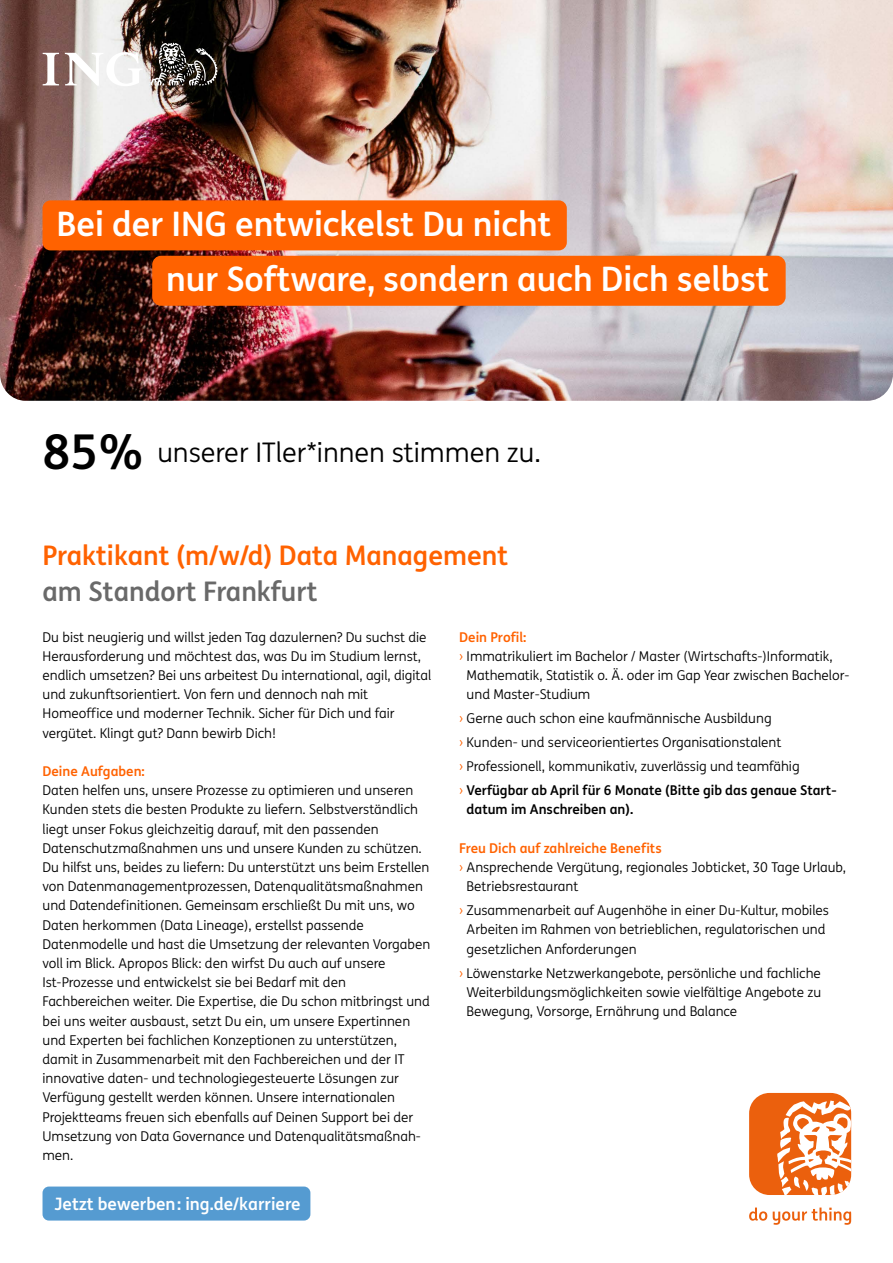
<style>
.page{position:relative;width:893px;height:1263px;background:#fff}
.page>*{position:absolute;margin:0;border:0;box-sizing:border-box;transform-origin:0 0}
.t1{font:700 33.75px "ING Me";color:#fff}
.t2{font:27px "ING Me";color:#000}
.t3{font:700 27px "ING Me";color:#ff6200}
.t4{font:700 27px "ING Me";color:#696969}
.t5{font:700 17.1px "ING Me";color:#fff}
.t6{font:13.5px/19.2px "ING Me";color:#000}
.t7{font:700 13.5px "ING Me";color:#ff6200}
.t8{font:700 13.5px "ING Me";color:#000}
.s1{font-weight:700;font-size:48px}
.s2{color:#ff6200}
.s3{font-weight:700}
</style>
<div class="page">
<img style="left:0;top:0;width:893px;height:401px">
<div style="left:152px;top:256px;width:634px;height:50px;background:#ff6200;border-radius:9px"></div>
<div style="left:43px;top:200px;width:524px;height:50px;background:#ff6200;border-radius:8px"></div>
<svg style="left:749px;top:1207px;width:102px;height:18px"></svg>
<div style="left:749px;top:1093px;width:102px;height:102px;background:#eb600d;border-radius:20px"></div>
<svg style="left:777px;top:1100px;width:74px;height:95px"></svg>
<svg style="left:65px;top:52px;width:78px;height:34px"></svg>
<svg style="left:43px;top:53px;width:16px;height:32px"></svg>
<svg style="left:150px;top:43px;width:67px;height:42px;background:#534e4a"></svg>
<div style="left:43px;top:1186px;width:267px;height:34px;background:#559bd1;border-radius:6px"></div>
<h1 class="t1" style="left:56px;top:197px;width:497px">Bei der ING entwickelst Du nicht</h1>
<h1 class="t1" style="left:166px;top:252px;width:605px">nur Software, sondern auch Dich selbst</h1>
<h2 class="t2" style="left:43px;top:432px;width:500px"><span class="s1">85%</span> unserer ITler*innen stimmen zu.</h2>
<h2 class="t3" style="left:43px;top:533px;width:467px">Praktikant (m/w/d) Data Management</h2>
<h2 class="t4" style="left:43px;top:569px;width:277px">am Standort Frankfurt</h2>
<p class="t6" style="left:43px;top:627px;width:390px">Du bist neugierig und willst jeden Tag dazulernen? Du suchst die Herausforderung und möchtest das, was Du im Studium lernst, endlich umsetzen? Bei uns arbeitest Du international, agil, digital und zukunftsorientiert. Von fern und dennoch nah mit Homeoffice und moderner Technik. Sicher für Dich und fair vergütet. Klingt gut? Dann bewirb Dich!</p>
<p class="t7" style="left:43px;top:760px;width:104px">Deine Aufgaben:</p>
<p class="t6" style="left:43px;top:780px;width:389px">Daten helfen uns, unsere Prozesse zu optimieren und unseren Kunden stets die besten Produkte zu liefern. Selbstverständlich liegt unser Fokus gleichzeitig darauf, mit den passenden Datenschutzmaßnahmen uns und unsere Kunden zu schützen.<br>Du hilfst uns, beides zu liefern: Du unterstützt uns beim Erstellen von Datenmanagementprozessen, Datenqualitätsmaßnahmen und Datendefinitionen. Gemeinsam erschließt Du mit uns, wo Daten herkommen (Data Lineage), erstellst passende Datenmodelle und hast die Umsetzung der relevanten Vorgaben voll im Blick. Apropos Blick: den wirfst Du auch auf unsere Ist-Prozesse und entwickelst sie bei Bedarf mit den Fachbereichen weiter. Die Expertise, die Du schon mitbringst und bei uns weiter ausbaust, setzt Du ein, um unsere Expertinnen und Experten bei fachlichen Konzeptionen zu unterstützen, damit in Zusammenarbeit mit den Fachbereichen und der IT innovative daten- und technologiegesteuerte Lösungen zur Verfügung gestellt werden können. Unsere internationalen Projektteams freuen sich ebenfalls auf Deinen Support bei der Umsetzung von Data Governance und Datenqualitätsmaßnah&shy;men.</p>
<p class="t7" style="left:459px;top:626px;width:69px">Dein Profil:</p>
<p class="t6" style="left:459px;top:646px;width:375px"><span class="s2">›</span> Immatrikuliert im Bachelor / Master (Wirtschafts-)Informatik,</p>
<p class="t6" style="left:467px;top:665px;width:384px">Mathematik, Statistik o. Ä. oder im Gap Year zwischen Bachelor-</p>
<p class="t6" style="left:467px;top:684px;width:125px">und Master-Studium</p>
<p class="t6" style="left:459px;top:706px;width:379px;line-height:24px"><span class="s2">›</span> Gerne auch schon eine kaufmännische Ausbildung<br><span class="s2">›</span> Kunden- und serviceorientiertes Organisationstalent<br><span class="s2">›</span> Professionell, kommunikativ, zuverlässig und teamfähig<br><span class="s2">›</span> <span class="s3">Verfügbar ab April für 6 Monate (Bitte gib das genaue Start-</span></p>
<p class="t8" style="left:467px;top:799px;width:168px">datum im Anschreiben an).</p>
<p class="t7" style="left:459px;top:837px;width:204px">Freu Dich auf zahlreiche Benefits</p>
<p class="t6" style="left:459px;top:857px;width:388px"><span class="s2">›</span> Ansprechende Vergütung, regionales Jobticket, 30 Tage Urlaub,</p>
<p class="t6" style="left:467px;top:876px;width:113px">Betriebsrestaurant</p>
<p class="t6" style="left:467px;top:900px;width:364px;text-indent:-7px"><span class="s2">›</span> Zusammenarbeit auf Augenhöhe in einer Du-Kultur, mobiles<br>Arbeiten im Rahmen von betrieblichen, regulatorischen und gesetzlichen Anforderungen</p>
<p class="t6" style="left:467px;top:962px;width:356px;text-align:justify;text-indent:-7px"><span class="s2">›</span> Löwenstarke Netzwerkangebote, persönliche und fachliche Weiterbildungsmöglichkeiten sowie vielfältige Angebote zu Bewegung, Vorsorge, Ernährung und Balance</p>
<p class="t5" style="left:54px;top:1190px;width:248px">Jetzt bewerben: ing.de/karriere</p>
</div>
